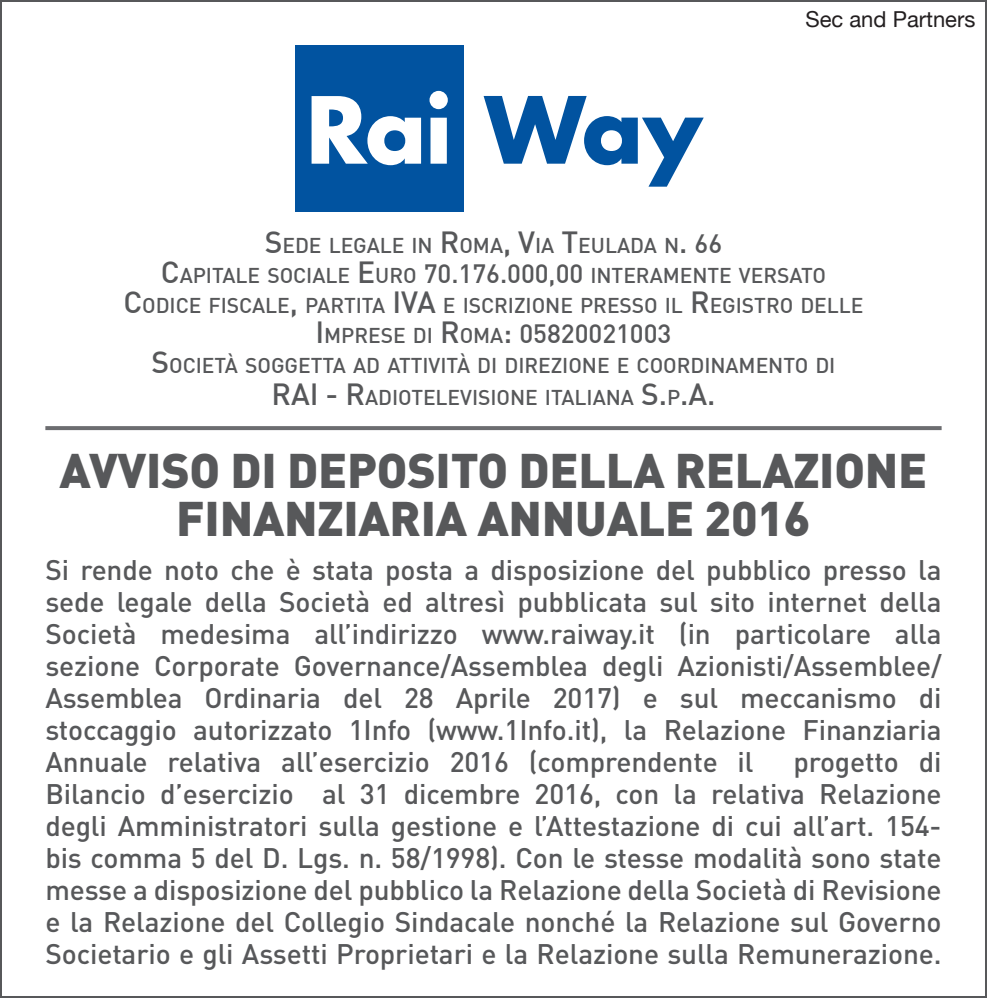
<style>
.page{position:relative;width:987px;height:998px;background:#fff}
.page>*{position:absolute;margin:0;border:0;box-sizing:border-box;transform-origin:0 0}
.t1{font:900 48px/48px "DIN";letter-spacing:-.005em;color:#57585a;text-align:center}
.t2{font:500 28px/32px "DIN";letter-spacing:-.005em;color:#57585a;text-align:justify}
.t3{font:22px "Helvetica Neue";color:#231f20}
.t4{font:500 20.8px "DIN Pro";letter-spacing:-.005em;color:#57585a}
.s1{font-size:30px}
.s2{font-size:26px}
</style>
<div class="page">
<div style="left:295px;top:45px;width:168px;height:167px;background:#0153a0"></div>
<svg style="left:311px;top:96px;width:110px;height:69px"></svg>
<svg style="left:429px;top:91px;width:19px;height:73px"></svg>
<svg style="left:483px;top:96px;width:220px;height:91px"></svg>
<svg style="left:45px;top:426px;width:896px;height:4px;background:#707174"></svg>
<p class="t3" style="left:805px;top:6px;width:171px">Sec and Partners</p>
<p class="t4" style="left:265px;top:232px;width:459px"><span class="s1">S</span>EDE LEGALE IN <span class="s1">R</span>OMA<span class="s1">, V</span>IA <span class="s1">T</span>EULADA N<span class="s1">.</span> <span class="s2">66</span></p>
<p class="t4" style="left:161px;top:262px;width:666px"><span class="s1">C</span>APITALE SOCIALE <span class="s1">E</span> URO <span class="s2">70.176.000,00</span> INTERAMENTE VERSATO</p>
<p class="t4" style="left:123px;top:292px;width:359px"><span class="s1">C</span>ODICE FISCALE<span class="s1">,</span> PARTITA <span class="s1">IVA</span> E ISCR</p>
<p class="t4" style="left:508px;top:292px;width:357px">IZIONE PRESSO IL <span class="s1">R</span>EGISTRO DELLE</p>
<p class="t4" style="left:315px;top:322px;width:357px"><span class="s1">I</span> MPRESE DI <span class="s1">R</span>OMA<span class="s1">:</span> <span class="s2">05820021003</span></p>
<p class="t4" style="left:151px;top:352px;width:685px"><span class="s1">S</span>OCIETÀ SOGGETTA AD ATTIVITÀ DI DIREZIONE E COORDINAMENTO DI</p>
<p class="t4" style="left:271px;top:384px;width:445px"><span class="s1">RAI - R</span>ADIOTELEVISIONE ITALIANA <span class="s1">S.</span>P<span class="s1">.A.</span></p>
<h1 class="t1" style="left:60px;top:444px;width:869px">AVVISO DI DEPOSITO DELLA RELAZIONE<br>FINANZIARIA ANNUALE 2016</h1>
<p class="t2" style="left:45px;top:553px;width:897px">Si rende noto che è stata posta a disposizione del pubblico presso la sede legale della Società ed altresì pubblicata sul sito internet della Società medesima all’indirizzo www.raiway.it (in particolare alla sezione Corporate Governance/Assemblea degli Azionisti/Assemblee/ Assemblea Ordinaria del 28 Aprile 2017) e sul meccanismo di stoccaggio autorizzato 1Info (www.1Info.it), la Relazione Finanziaria Annuale relativa all’esercizio 2016 (comprendente il</p>
<p class="t2" style="left:45px;top:745px;width:897px;text-indent:748px">progetto di Bilancio d’esercizio al 31 dicembre 2016, con la relativa Relazione degli Amministratori sulla gestione e l’Attestazione di cui all’art. 154- bis comma 5 del D. Lgs. n. 58/1998). Con le stesse modalità sono state messe a disposizione del pubblico la Relazione della Società di Revisione e la Relazione del Collegio Sindacale nonché la Relazione sul Governo Societario e gli Assetti Proprietari e la Relazione sulla Remunerazione.</p>
</div>
